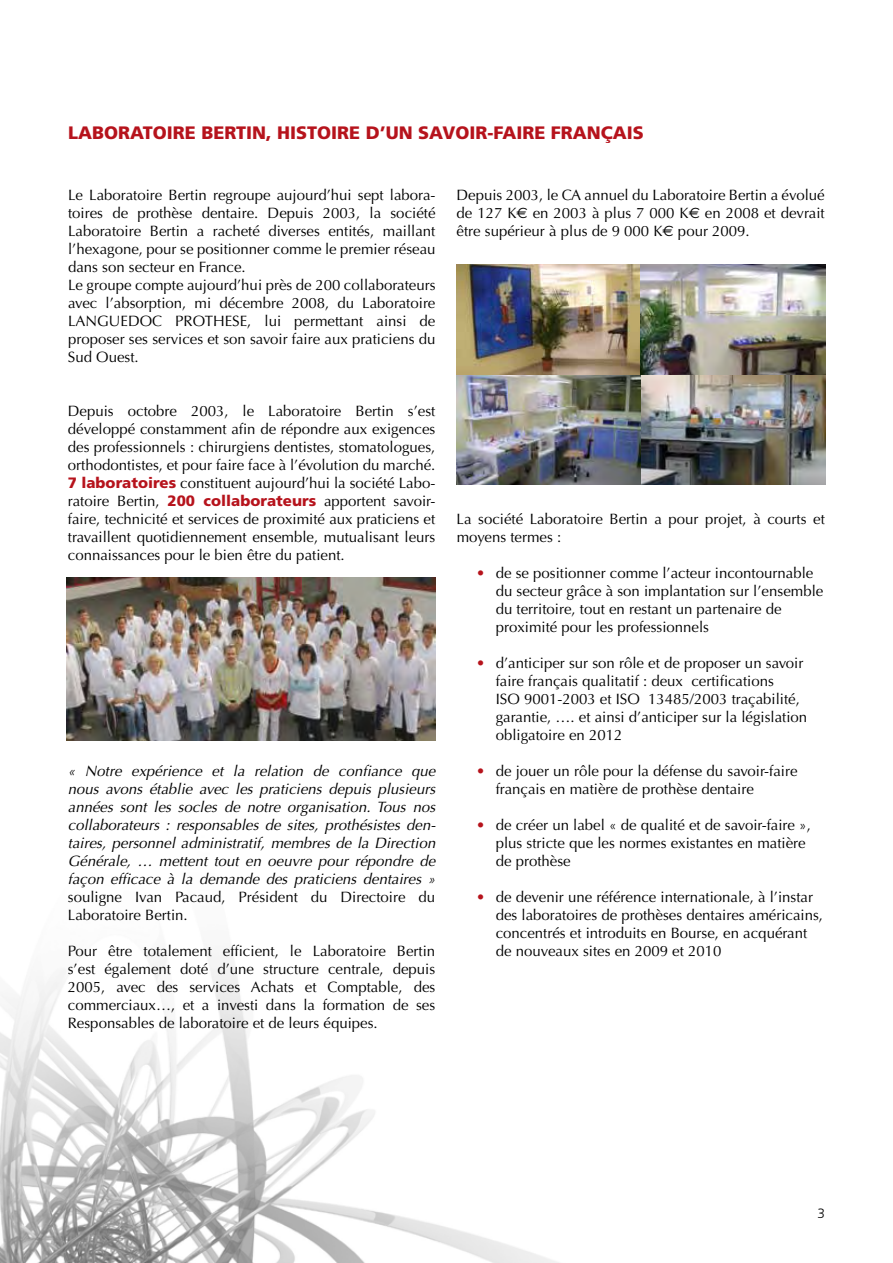
<style>
.page{position:relative;width:893px;height:1263px;background:#fff}
.page>*{position:absolute;margin:0;border:0;box-sizing:border-box;transform-origin:0 0}
.t1{font:900 18px "Frutiger";color:#b6131c}
.t2{font:15px/18px "Optima";color:#000}
.t3{font:italic 15px/18px "Optima";color:#000;text-align:justify}
.t4{font:300 13.5px "Frutiger";color:#000}
.s1{font-family:"Frutiger";font-weight:900;color:#b6131c}
.s2{font-family:"Euro Sans"}
.s3{color:#b6131c}
</style>
<div class="page">
<img style="left:0;top:955px;width:559px;height:308px">
<img style="left:457px;top:265px;width:368px;height:220px">
<img style="left:67px;top:577px;width:368px;height:164px">
<p class="t1" style="left:68px;top:122px;width:51px">LABORA</p>
<p class="t1" style="left:143px;top:122px;width:22px">TOIRE</p>
<p class="t1" style="left:201px;top:122px;width:128px">BERTIN, HISTOIRE</p>
<p class="t1" style="left:366px;top:122px;width:149px">D’UN SAVOIR-FAIRE</p>
<p class="t1" style="left:551px;top:122px;width:95px">FRANÇAIS</p>
<p class="t2" style="left:68px;top:186px;width:369px">Le Laboratoire Bertin regroupe aujourd’hui sept labora&shy;toires de prothèse dentaire. Depuis 2003, la société Laboratoire Bertin a racheté diverses entités, maillant l’hexagone, pour se positionner comme le premier réseau dans son secteur en France.<br>Le groupe compte aujourd’hui près de 200 collaborateurs avec l’absorption, mi décembre 2008, du Laboratoire LANGUEDOC PROTHESE, lui permettant ainsi de proposer ses services et son savoir faire aux praticiens du Sud Ouest.</p>
<p class="t2" style="left:68px;top:402px;width:369px;text-align:justify">Depuis octobre 2003, le Laboratoire Bertin s’est développé constamment afin de répondre aux exigences des professionnels : chirurgiens dentistes, stomatologues, orthodontistes, et pour faire face à l’évolution du marché.<br><span class="s1">7 laboratoires</span> constituent aujourd’hui la société Labo&shy;ratoire Bertin, <span class="s1">200 collaborateurs</span> apportent savoir&shy;faire, technicité et services de proximité aux praticiens et travaillent quotidiennement ensemble, mutualisant leurs connaissances pour le bien être du patient.</p>
<p class="t3" style="left:68px;top:762px;width:369px">« Notre expérience et la relation de confiance que nous avons établie avec les praticiens depuis plusieurs années sont les socles de notre organisation. Tous nos collaborateurs : responsables de sites, prothésistes den&shy;taires, personnel administratif, membres de la Direction Générale, … mettent tout en oeuvre pour répondre de façon efficace à la demande des praticiens dentaires »</p>
<p class="t2" style="left:68px;top:888px;width:369px">souligne Ivan Pacaud, Président du Directoire du<br>Laboratoire Bertin.</p>
<p class="t2" style="left:68px;top:942px;width:369px;text-align:justify">Pour être totalement efficient, le Laboratoire Bertin s’est également doté d’une structure centrale, depuis 2005, avec des services Achats et Comptable, des commerciaux…, et a investi dans la formation de ses Responsables de laboratoire et de leurs équipes.</p>
<p class="t2" style="left:457px;top:186px;width:370px;text-align:justify">Depuis 2003, le CA annuel du Laboratoire Bertin a évolué de 127 K<span class="s2">€</span> en 2003 à plus 7 000 K<span class="s2">€</span> en 2008 et devrait être supérieur à plus de 9 000 K<span class="s2">€</span> pour 2009.</p>
<p class="t2" style="left:457px;top:510px;width:370px">La société Laboratoire Bertin a pour projet, à courts et moyens termes :</p>
<p class="t2" style="left:496px;top:564px;width:329px;text-indent:-19px"><span class="s3">•</span> de se positionner comme l’acteur incontournable du secteur grâce à son implantation sur l’ensemble du territoire, tout en restant un partenaire de proximité pour les professionnels</p>
<p class="t2" style="left:496px;top:654px;width:313px;text-indent:-20px"><span class="s3">•</span> d’anticiper sur son rôle et de proposer un savoir faire français qualitatif : deux certifications<br>ISO 9001-2003 et ISO 13485/2003 traçabilité, garantie, …. et ainsi d’anticiper sur la législation obligatoire en 2012</p>
<p class="t2" style="left:496px;top:762px;width:303px;text-indent:-20px"><span class="s3">•</span> de jouer un rôle pour la défense du savoir-faire français en matière de prothèse dentaire</p>
<p class="t2" style="left:496px;top:816px;width:317px;text-indent:-20px"><span class="s3">•</span> de créer un label « de qualité et de savoir-faire », plus stricte que les normes existantes en matière de prothèse</p>
<p class="t2" style="left:496px;top:888px;width:329px;text-indent:-20px"><span class="s3">•</span> de devenir une référence internationale, à l’instar des laboratoires de prothèses dentaires américains, concentrés et introduits en Bourse, en acquérant de nouveaux sites en 2009 et 2010</p>
<p class="t4" style="left:817px;top:1205px;width:9px">3</p>
</div>
